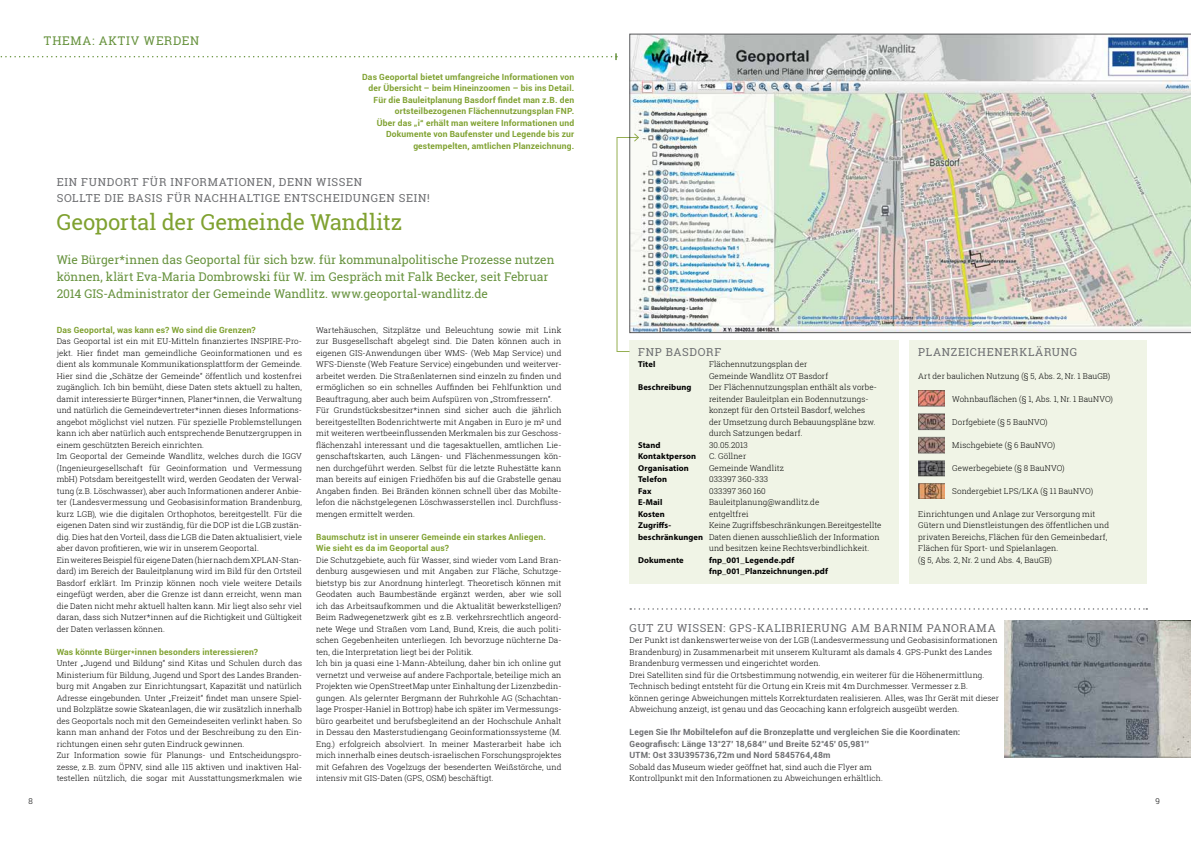
<style>
.page{position:relative;width:1191px;height:842px;background:#fff}
.page>*{position:absolute;margin:0;border:0;box-sizing:border-box;transform-origin:0 0}
.t1{font:22px "Roboto Slab";letter-spacing:-.01em;color:#7fa130}
.t2{font:12px/17px "Roboto Slab";color:#68933f}
.t3{font:12px "Roboto Slab";letter-spacing:.065em;color:#68933f}
.t4{font:11px/16px "Roboto Slab";letter-spacing:.06em;color:#6d6e71}
.t5{font:700 8.5px/11.5px "Roboto";letter-spacing:.02em;color:#7fa130}
.t6{font:700 8.5px/11.5px "Roboto";letter-spacing:.02em;color:#6d6e71}
.t7{font:700 8.5px/11.5px "Myriad Pro";letter-spacing:.01em;color:#000}
.t8{font:300 8px/11.5px "Roboto Slab";letter-spacing:.01em;color:#000}
.s1{font-family:"Myriad Pro";font-weight:700;font-size:8.5px}
</style>
<div class="page">
<img style="left:629px;top:34px;width:562px;height:299px">
<svg style="left:616px;top:132px;width:24px;height:220px"></svg>
<img style="left:1004px;top:620px;width:187px;height:137px">
<div style="left:909px;top:340px;width:238px;height:244px;background:#f0f4e6"></div>
<img style="left:918px;top:391px;width:26px;height:107px">
<div style="left:629px;top:340px;width:270px;height:244px;background:#f0f4e6"></div>
<svg style="left:630px;top:608px;width:517px;height:2px"></svg>
<svg style="left:0;top:53px;width:617px;height:7px"></svg>
<h2 class="t3" style="left:44px;top:33px;width:157px">THEMA: AKTIV WERDEN</h2>
<p class="t5" style="left:362px;top:71px;width:213px;text-align:right">Das Geoportal bietet umfangreiche Informationen von der Übersicht – beim Hineinzoomen – bis ins Detail.<br>Für die Bauleitplanung Basdorf findet man z.B. den ortsteilbezogenen Flächennutzungsplan FNP.<br>Über das „i“ erhält man weitere Informationen und Dokumente von Baufenster und Legende bis zur gestempelten, amtlichen Planzeichnung.</p>
<h3 class="t4" style="left:57px;top:174px;width:374px">EIN FUNDORT FÜR INFORMATIONEN, DENN WISSEN<br>SOLLTE DIE BASIS FÜR NACHHALTIGE ENTSCHEIDUNGEN SEIN!</h3>
<h1 class="t1" style="left:57px;top:207px;width:347px">Geoportal der Gemeinde Wandlitz</h1>
<p class="t2" style="left:57px;top:251px;width:499px">Wie Bürger*innen das Geoportal für sich bzw. für kommunalpolitische Prozesse nutzen können, klärt Eva-Maria Dombrowski für W. im Gespräch mit Falk Becker, seit Februar<br>2014 GIS-Administrator der Gemeinde Wandlitz. www.geoportal-wandlitz.de</p>
<p class="t5" style="left:57px;top:324px;width:200px">Das Geoportal, was kann es? Wo sind die Grenzen?</p>
<p class="t8" style="left:57px;top:336px;width:247px">Das Geoportal ist ein mit EU-Mitteln finanziertes INSPIRE-Pro&shy;jekt. Hier findet man gemeindliche Geoinformationen und es dient als kommunale Kommunikationsplattform der Gemeinde.<br>Hier sind die „Schätze der Gemeinde“ öffentlich und kostenfrei zugänglich. Ich bin bemüht, diese Daten stets aktuell zu halten, damit interessierte Bürger*innen, Planer*innen, die Verwaltung und natürlich die Gemeindevertreter*innen dieses Informations&shy;angebot möglichst viel nutzen. Für spezielle Problemstellungen kann ich aber natürlich auch entsprechende Benutzergruppen in einem geschützten Bereich einrichten.<br>Im Geoportal der Gemeinde Wandlitz, welches durch die IGGV (Ingenieurgesellschaft für Geoinformation und Vermessung mbH) Potsdam bereitgestellt wird, werden Geodaten der Verwal&shy;tung (z.B. Löschwasser), aber auch Informationen anderer Anbie&shy;ter (Landesvermessung und Geobasisinformation Brandenburg, kurz LGB), wie die digitalen Orthophotos, bereitgestellt. Für die eigenen Daten sind wir zuständig, für die DOP ist die LGB zustän&shy;dig. Dies hat den Vorteil, dass die LGB die Daten aktualisiert, viele aber davon profitieren, wie wir in unserem Geoportal.<br>Ein weiteres Beispiel für eigene Daten (hier nach dem XPLAN-Stan&shy;dard) im Bereich der Bauleitplanung wird im Bild für den Ortsteil Basdorf erklärt. Im Prinzip können noch viele weitere Details eingefügt werden, aber die Grenze ist dann erreicht, wenn man die Daten nicht mehr aktuell halten kann. Mir liegt also sehr viel daran, dass sich Nutzer*innen auf die Richtigkeit und Gültigkeit der Daten verlassen können.</p>
<p class="t5" style="left:57px;top:646px;width:203px">Was könnte Bürger*innen besonders interessieren?</p>
<p class="t8" style="left:57px;top:658px;width:247px">Unter „Jugend und Bildung“ sind Kitas und Schulen durch das Ministerium für Bildung, Jugend und Sport des Landes Branden&shy;burg mit Angaben zur Einrichtungsart, Kapazität und natürlich Adresse eingebunden. Unter „Freizeit“ findet man unsere Spiel&shy;und Bolzplätze sowie Skateanlagen, die wir zusätzlich innerhalb des Geoportals noch mit den Gemeindeseiten verlinkt haben. So kann man anhand der Fotos und der Beschreibung zu den Ein&shy;richtungen einen sehr guten Eindruck gewinnen.<br>Zur Information sowie für Planungs- und Entscheidungspro&shy;zesse, z.B. zum ÖPNV, sind alle 115 aktiven und inaktiven Hal&shy;testellen nützlich, die sogar mit Ausstattungsmerkmalen wie</p>
<p class="t8" style="left:316px;top:324px;width:247px">Wartehäuschen, Sitzplätze und Beleuchtung sowie mit Link zur Busgesellschaft abgelegt sind. Die Daten können auch in eigenen GIS-Anwendungen über WMS- (Web Map Service) und WFS-Dienste (Web Feature Service) eingebunden und weiterver&shy;arbeitet werden. Die Straßenlaternen sind einzeln zu finden und ermöglichen so ein schnelles Auffinden bei Fehlfunktion und Beauftragung, aber auch beim Aufspüren von „Stromfressern“.<br>Für Grundstücksbesitzer*innen sind sicher auch die jährlich bereitgestellten Bodenrichtwerte mit Angaben in Euro je m² und mit weiteren wertbeeinflussenden Merkmalen bis zur Geschoss&shy;flächenzahl interessant und die tagesaktuellen, amtlichen Lie&shy;genschaftskarten, auch Längen- und Flächenmessungen kön&shy;nen durchgeführt werden. Selbst für die letzte Ruhestätte kann man bereits auf einigen Friedhöfen bis auf die Grabstelle genau Angaben finden. Bei Bränden können schnell über das Mobilte&shy;lefon die nächstgelegenen Löschwasserstellen incl. Durchfluss&shy;mengen ermittelt werden.</p>
<p class="t5" style="left:316px;top:531px;width:231px">Baumschutz ist in unserer Gemeinde ein starkes Anliegen.<br>Wie sieht es da im Geoportal aus?</p>
<p class="t8" style="left:316px;top:554px;width:247px">Die Schutzgebiete, auch für Wasser, sind wieder vom Land Bran&shy;denburg ausgewiesen und mit Angaben zur Fläche, Schutzge&shy;bietstyp bis zur Anordnung hinterlegt. Theoretisch können mit Geodaten auch Baumbestände ergänzt werden, aber wie soll ich das Arbeitsaufkommen und die Aktualität bewerkstelligen?<br>Beim Radwegenetzwerk gibt es z.B. verkehrsrechtlich angeord&shy;nete Wege und Straßen vom Land, Bund, Kreis, die auch politi&shy;schen Gegebenheiten unterliegen. Ich bevorzuge nüchterne Da&shy;ten, die Interpretation liegt bei der Politik.<br>Ich bin ja quasi eine 1-Mann-Abteilung, daher bin ich online gut vernetzt und verweise auf andere Fachportale, beteilige mich an Projekten wie OpenStreetMap unter Einhaltung der Lizenzbedin&shy;gungen. Als gelernter Bergmann der Ruhrkohle AG (Schachtan&shy;lage Prosper-Haniel in Bottrop) habe ich später im Vermessungs&shy;büro gearbeitet und berufsbegleitend an der Hochschule Anhalt in Dessau den Masterstudiengang Geoinformationssysteme (M.<br>Eng.) erfolgreich absolviert. In meiner Masterarbeit habe ich mich innerhalb eines deutsch-israelischen Forschungsprojektes mit Gefahren des Vogelzugs der besenderten Weißstörche, und intensiv mit GIS-Daten (GPS, OSM) beschäftigt.</p>
<h3 class="t4" style="left:638px;top:344px;width:85px">FNP BASDORF</h3>
<p class="t7" style="left:638px;top:358px;width:19px">Titel</p>
<p class="t8" style="left:709px;top:359px;width:121px">Flächennutzungsplan der<br>Gemeinde Wandlitz OT Basdorf</p>
<p class="t7" style="left:638px;top:381px;width:55px">Beschreibung</p>
<p class="t8" style="left:709px;top:382px;width:169px">Der Flächennutzungsplan enthält als vorbe&shy;reitender Bauleitplan ein Bodennutzungs&shy;konzept für den Ortsteil Basdorf, welches der Umsetzung durch Bebauungspläne bzw. durch Satzungen bedarf.</p>
<p class="t7" style="left:638px;top:439px;width:24px">Stand</p>
<p class="t8" style="left:709px;top:439px;width:40px">30.05.2013</p>
<p class="t7" style="left:638px;top:450px;width:60px">Kontaktperson</p>
<p class="t8" style="left:709px;top:451px;width:39px">C. Göllner</p>
<p class="t7" style="left:638px;top:462px;width:52px">Organisation</p>
<p class="t8" style="left:709px;top:462px;width:77px">Gemeinde Wandlitz</p>
<p class="t7" style="left:638px;top:473px;width:30px">Telefon</p>
<p class="t8" style="left:709px;top:474px;width:61px">033397 360-333</p>
<p class="t7" style="left:638px;top:485px;width:15px">Fax</p>
<p class="t8" style="left:709px;top:485px;width:58px">033397 360 160</p>
<p class="t7" style="left:638px;top:496px;width:26px">E-Mail</p>
<p class="t8" style="left:709px;top:497px;width:112px">Bauleitplanung@wandlitz.de</p>
<p class="t7" style="left:638px;top:508px;width:28px">Kosten</p>
<p class="t8" style="left:709px;top:508px;width:41px">entgeltfrei</p>
<p class="t7" style="left:638px;top:519px;width:35px">Zugriffs-</p>
<p class="t8" style="left:709px;top:520px;width:174px">Keine Zugriffsbeschränkungen.Bereitgestellte</p>
<p class="t8" style="left:638px;top:531px;width:243px"><span class="s1">beschränkungen</span> Daten dienen ausschließlich der Information</p>
<p class="t8" style="left:709px;top:542px;width:162px">und besitzen keine Rechtsverbindlichkeit.</p>
<p class="t7" style="left:638px;top:554px;width:47px">Dokumente</p>
<p class="t7" style="left:709px;top:554px;width:121px">fnp_001_Legende.pdf fnp_001_Planzeichnungen.pdf</p>
<h3 class="t4" style="left:918px;top:344px;width:160px">PLANZEICHENERKLÄRUNG</h3>
<p class="t8" style="left:918px;top:370px;width:194px">Art der baulichen Nutzung (§ 5, Abs. 2, Nr. 1 BauGB)</p>
<p class="t8" style="left:952px;top:393px;width:162px">Wohnbauflächen (§ 1, Abs. 1, Nr. 1 BauNVO)</p>
<p class="t8" style="left:952px;top:416px;width:97px">Dorfgebiete (§ 5 BauNVO)</p>
<p class="t8" style="left:952px;top:439px;width:104px">Mischgebiete (§ 6 BauNVO)</p>
<p class="t8" style="left:952px;top:462px;width:114px">Gewerbegebiete (§ 8 BauNVO)</p>
<p class="t8" style="left:952px;top:485px;width:142px">Sondergebiet LPS/LKA (§ 11 BauNVO)</p>
<p class="t8" style="left:918px;top:508px;width:192px">Einrichtungen und Anlage zur Versorgung mit Gütern und Dienstleistungen des öffentlichen und privaten Bereichs, Flächen für den Gemeinbedarf, Flächen für Sport- und Spielanlagen.<br>(§ 5, Abs. 2, Nr. 2 und Abs. 4, BauGB)</p>
<h3 class="t4" style="left:629px;top:620px;width:368px">GUT ZU WISSEN: GPS-KALIBRIERUNG AM BARNIM PANORAMA</h3>
<p class="t8" style="left:629px;top:635px;width:371px">Der Punkt ist dankenswerterweise von der LGB (Landesvermessung und Geobasisinformationen Brandenburg) in Zusammenarbeit mit unserem Kulturamt als damals 4. GPS-Punkt des Landes Brandenburg vermessen und eingerichtet worden.<br>Drei Satelliten sind für die Ortsbestimmung notwendig, ein weiterer für die Höhenermittlung.<br>Technisch bedingt entsteht für die Ortung ein Kreis mit 4m Durchmesser. Vermesser z.B. können geringe Abweichungen mittels Korrekturdaten realisieren. Alles, was Ihr Gerät mit dieser Abweichung anzeigt, ist genau und das Geocaching kann erfolgreich ausgeübt werden.</p>
<p class="t6" style="left:629px;top:726px;width:332px">Legen Sie Ihr Mobiltelefon auf die Bronzeplatte und vergleichen Sie die Koordinaten:<br>Geografisch: Länge 13°27' 18,684'' und Breite 52°45' 05,981''<br>UTM: Ost 33U395736,72m und Nord 5845764,48m</p>
<p class="t8" style="left:629px;top:761px;width:255px">Sobald das Museum wieder geöffnet hat, sind auch die Flyer am<br>Kontrollpunkt mit den Informationen zu Abweichungen erhältlich.</p>
<p class="t8" style="left:28px;top:796px;width:6px">8</p>
<p class="t8" style="left:1155px;top:796px;width:6px">9</p>
</div>
